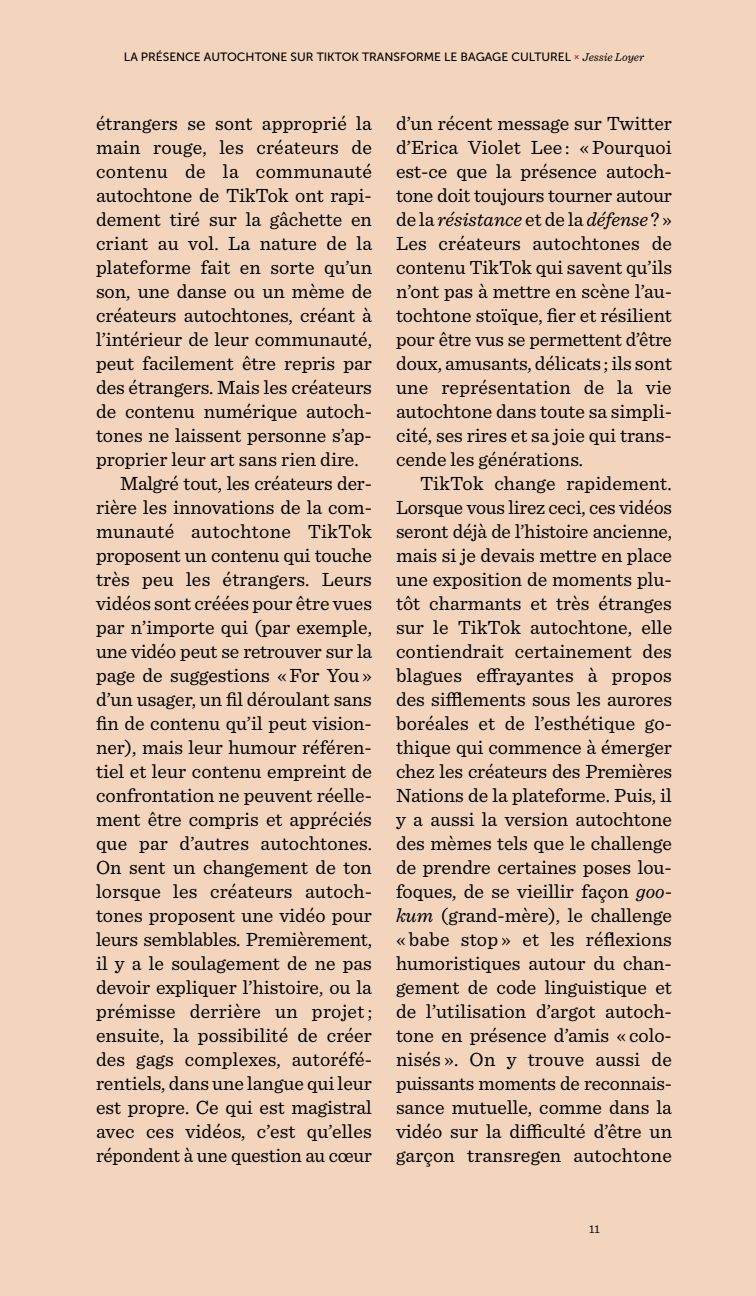
<style>
.page{position:relative;width:756px;height:1296px;background:#f3d5be}
.page>*{position:absolute;margin:0;border:0;box-sizing:border-box;transform-origin:0 0}
.t1{font:20px/24px "Sentinel";color:#000;text-align:justify}
.t2{font:20px "Sentinel";letter-spacing:.02em;color:#000}
.t3{font:12px "Museo Sans 500";color:#000}
.t4{font:12px "Sentinel";color:#000}
.s1{font-family:"Museo Sans 700";font-size:7.4px;color:#ac3951}
.s2{font-family:"Sentinel";font-style:italic}
.s3{font-style:italic}
</style>
<div class="page">
<p class="t3" style="left:124px;top:50px;width:522px">LA PRÉSENCE AUTOCHTONE SUR TIKTOK TRANSFORME LE BAGAGE CULTUREL <span class="s1">x</span> <span class="s2">Jessie Loyer</span></p>
<p class="t1" style="left:96px;top:110px;width:277px">étrangers se sont approprié la</p>
<p class="t1" style="left:96px;top:134px;width:278px">main rouge, les créateurs de</p>
<p class="t2" style="left:96px;top:156px;width:277px">contenu de la communauté</p>
<p class="t1" style="left:96px;top:182px;width:277px">autochtone de TikTok ont rapi-</p>
<p class="t1" style="left:96px;top:206px;width:278px">dement tiré sur la gâchette en</p>
<p class="t1" style="left:96px;top:230px;width:278px">criant au vol. La nature de la</p>
<p class="t1" style="left:96px;top:254px;width:278px">plateforme fait en sorte qu’un</p>
<p class="t1" style="left:96px;top:278px;width:277px">son, une danse ou un mème de</p>
<p class="t1" style="left:96px;top:302px;width:277px">créateurs autochtones, créant à</p>
<p class="t1" style="left:96px;top:326px;width:277px">l’intérieur de leur communauté,</p>
<p class="t1" style="left:96px;top:350px;width:277px">peut facilement être repris par</p>
<p class="t1" style="left:96px;top:374px;width:277px">des étrangers. Mais les créateurs</p>
<p class="t1" style="left:96px;top:398px;width:278px">de contenu numérique autoch-</p>
<p class="t1" style="left:96px;top:422px;width:277px">tones ne laissent personne s’ap-</p>
<p class="t1" style="left:96px;top:446px;width:264px">proprier leur art sans rien dire.</p>
<p class="t1" style="left:120px;top:470px;width:253px">Malgré tout, les créateurs der-</p>
<p class="t1" style="left:96px;top:494px;width:278px">rière les innovations de la com-</p>
<p class="t2" style="left:96px;top:516px;width:278px">munauté autochtone TikTok</p>
<p class="t1" style="left:96px;top:542px;width:277px">proposent un contenu qui touche</p>
<p class="t1" style="left:96px;top:566px;width:277px">très peu les étrangers. Leurs</p>
<p class="t1" style="left:96px;top:590px;width:278px">vidéos sont créées pour être vues</p>
<p class="t1" style="left:96px;top:614px;width:277px">par n’importe qui (par exemple,</p>
<p class="t1" style="left:96px;top:638px;width:278px">une vidéo peut se retrouver sur la</p>
<p class="t1" style="left:96px;top:662px;width:277px">page de suggestions « For You »</p>
<p class="t1" style="left:96px;top:686px;width:277px">d’un usager, un fil déroulant sans</p>
<p class="t1" style="left:96px;top:710px;width:277px">fin de contenu qu’il peut vision-</p>
<p class="t1" style="left:96px;top:734px;width:277px">ner), mais leur humour référen-</p>
<p class="t1" style="left:96px;top:758px;width:277px">tiel et leur contenu empreint de</p>
<p class="t1" style="left:96px;top:782px;width:278px">confrontation ne peuvent réelle-</p>
<p class="t1" style="left:96px;top:806px;width:277px">ment être compris et appréciés</p>
<p class="t1" style="left:96px;top:830px;width:278px">que par d’autres autochtones.</p>
<p class="t1" style="left:96px;top:854px;width:277px">On sent un changement de ton</p>
<p class="t1" style="left:96px;top:878px;width:278px">lorsque les créateurs autoch-</p>
<p class="t1" style="left:96px;top:902px;width:277px">tones proposent une vidéo pour</p>
<p class="t1" style="left:96px;top:926px;width:277px">leurs semblables. Premièrement,</p>
<p class="t1" style="left:96px;top:950px;width:277px">il y a le soulagement de ne pas</p>
<p class="t1" style="left:96px;top:974px;width:277px">devoir expliquer l’histoire, ou la</p>
<p class="t1" style="left:96px;top:998px;width:278px">prémisse derrière un projet ;</p>
<p class="t1" style="left:96px;top:1022px;width:277px">ensuite, la possibilité de créer</p>
<p class="t1" style="left:96px;top:1046px;width:278px">des gags complexes, autoréfé-</p>
<p class="t1" style="left:96px;top:1070px;width:277px">rentiels, dans une langue qui leur</p>
<p class="t1" style="left:96px;top:1094px;width:277px">est propre. Ce qui est magistral</p>
<p class="t1" style="left:96px;top:1118px;width:277px">avec ces vidéos, c’est qu’elles</p>
<p class="t1" style="left:96px;top:1142px;width:278px">répondent à une question au cœur</p>
<p class="t1" style="left:396px;top:110px;width:278px">d’un récent message sur Twitter d’Erica Violet Lee : « Pourquoi est-ce que la présence autoch&shy;tone doit toujours tourner autour de la <span class="s3">résistance</span> et de la <span class="s3">défense</span> ? » Les créateurs autochtones de contenu TikTok qui savent qu’ils n’ont pas à mettre en scène l’au&shy;tochtone stoïque, fier et résilient pour être vus se permettent d’être doux, amusants, délicats ; ils sont une représentation de la vie autochtone dans toute sa simpli&shy;cité, ses rires et sa joie qui trans&shy;cende les générations.</p>
<p class="t1" style="left:396px;top:470px;width:278px;text-align:left;text-indent:24px">TikTok change rapidement.<br>Lorsque vous lirez ceci, ces vidéos seront déjà de l’histoire ancienne, mais si je devais mettre en place une exposition de moments plu&shy;tôt charmants et très étranges sur le TikTok autochtone, elle contiendrait certainement des blagues effrayantes à propos des sifflements sous les aurores boréales et de l’esthétique go&shy;thique qui commence à émerger chez les créateurs des Premières<br>Nations de la plateforme. Puis, il y a aussi la version autochtone des mèmes tels que le challenge de prendre certaines poses lou&shy;foques, de se vieillir façon <span class="s3">goo&shy;kum</span> (grand-mère), le challenge « babe stop » et les réflexions humoristiques autour du chan&shy;gement de code linguistique et de l’utilisation d’argot autoch&shy;tone en présence d’amis « colo&shy;nisés ». On y trouve aussi de puissants moments de reconnais&shy;sance mutuelle, comme dans la vidéo sur la difficulté d’être un garçon transregen autochtone</p>
<p class="t4" style="left:589px;top:1219px;width:12px">11</p>
</div>
